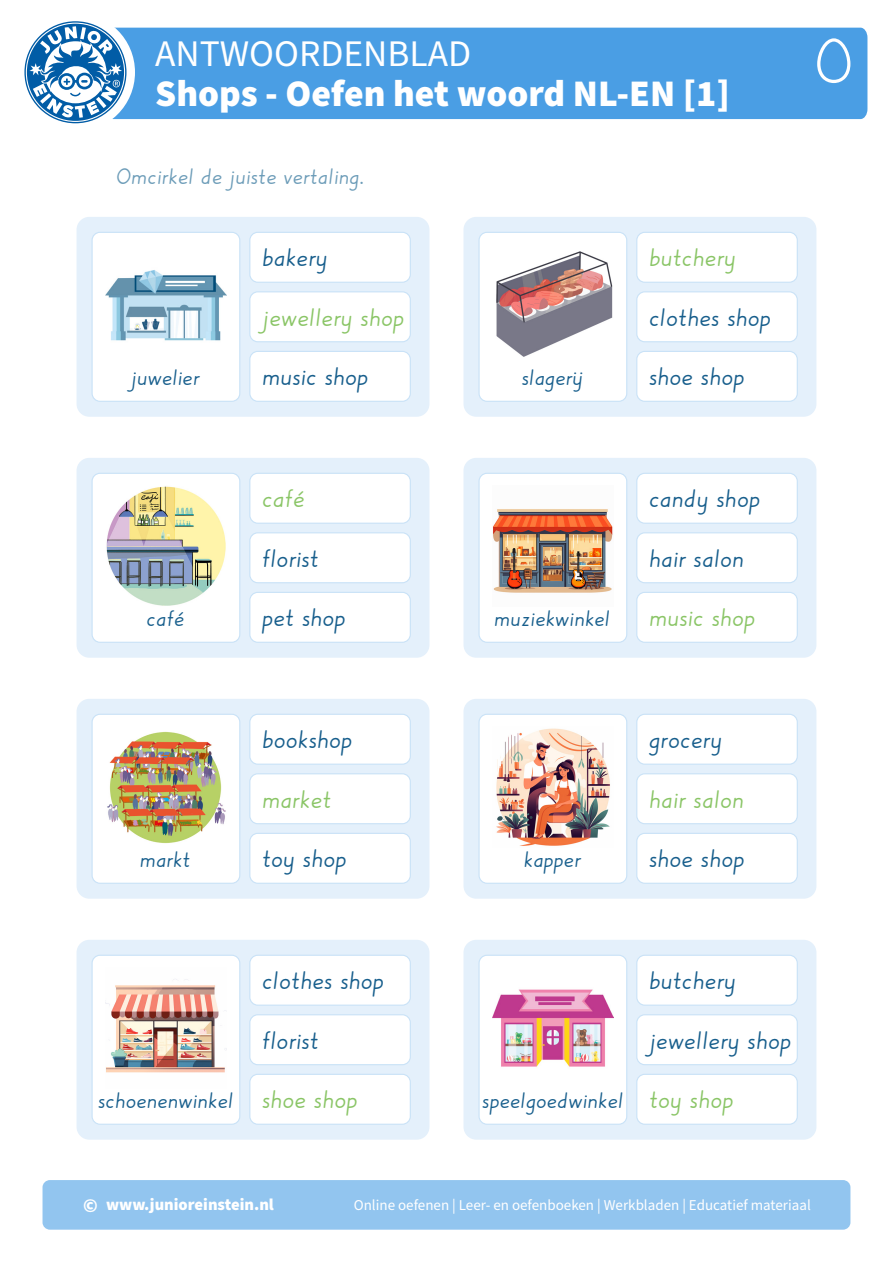
<style>
.page{position:relative;width:893px;height:1263px;background:#fff}
.page>*{position:absolute;margin:0;border:0;box-sizing:border-box;transform-origin:0 0}
.t1{font:900 37.5px "Source Sans Pro";color:#fff}
.t2{font:37.5px "Source Sans Pro";color:#fff}
.t3{font:25.5px "JE blokletters basis Regular";color:#175e8c}
.t4{font:25.5px "JE blokletters basis Regular";color:#8ac566}
.t5{font:22.5px "JE blokletters basis Regular";color:#175e8c}
.t6{font:22.5px "JE blokletters basis Regular";color:#6c9cb8}
.t7{font:900 16.5px "Source Sans Pro";color:#fff}
.t8{font:15px "Source Sans Pro";color:#fff}
.s1{font-size:19.5px}
</style>
<div class="page">
<div style="left:43px;top:1180px;width:807px;height:50px;background:#92c5ef;border-radius:7px"></div>
<div style="left:126px;top:28px;width:741px;height:91px;background:#4a9ee4"></div>
<div style="left:16px;top:13px;width:119px;height:119px;background:#fff;border-radius:50%"></div>
<svg style="left:24px;top:21px;width:102px;height:102px"></svg>
<svg style="left:817px;top:38px;width:33px;height:45px"></svg>
<div style="left:77px;top:217px;width:352px;height:200px;background:#e4f0fb;border-radius:13px"></div>
<div style="left:92px;top:232px;width:148px;height:169px;background:#fff;border-radius:8px"></div>
<div style="left:92px;top:232px;width:148px;height:170px;border:1px solid #c9e2f7;border-radius:8px"></div>
<div style="left:250px;top:232px;width:160px;height:50px;background:#fff;border-radius:8px"></div>
<div style="left:249px;top:232px;width:162px;height:51px;border:1px solid #c9e2f7;border-radius:8px"></div>
<div style="left:250px;top:292px;width:160px;height:50px;background:#fff;border-radius:8px"></div>
<div style="left:249px;top:291px;width:162px;height:51px;border:1px solid #c9e2f7;border-radius:8px"></div>
<div style="left:250px;top:351px;width:160px;height:50px;background:#fff;border-radius:8px"></div>
<div style="left:249px;top:351px;width:162px;height:51px;border:1px solid #c9e2f7;border-radius:8px"></div>
<div style="left:77px;top:458px;width:352px;height:200px;background:#e4f0fb;border-radius:13px"></div>
<div style="left:92px;top:473px;width:148px;height:169px;background:#fff;border-radius:8px"></div>
<div style="left:92px;top:473px;width:148px;height:170px;border:1px solid #c9e2f7;border-radius:8px"></div>
<div style="left:250px;top:473px;width:160px;height:50px;background:#fff;border-radius:8px"></div>
<div style="left:249px;top:473px;width:162px;height:51px;border:1px solid #c9e2f7;border-radius:8px"></div>
<div style="left:250px;top:533px;width:160px;height:50px;background:#fff;border-radius:8px"></div>
<div style="left:249px;top:532px;width:162px;height:51px;border:1px solid #c9e2f7;border-radius:8px"></div>
<div style="left:250px;top:592px;width:160px;height:50px;background:#fff;border-radius:8px"></div>
<div style="left:249px;top:592px;width:162px;height:51px;border:1px solid #c9e2f7;border-radius:8px"></div>
<div style="left:77px;top:940px;width:352px;height:200px;background:#e4f0fb;border-radius:13px"></div>
<div style="left:92px;top:955px;width:148px;height:169px;background:#fff;border-radius:8px"></div>
<div style="left:92px;top:955px;width:148px;height:170px;border:1px solid #c9e2f7;border-radius:8px"></div>
<div style="left:250px;top:955px;width:160px;height:50px;background:#fff;border-radius:8px"></div>
<div style="left:249px;top:955px;width:162px;height:51px;border:1px solid #c9e2f7;border-radius:8px"></div>
<div style="left:250px;top:1015px;width:160px;height:50px;background:#fff;border-radius:8px"></div>
<div style="left:249px;top:1014px;width:162px;height:51px;border:1px solid #c9e2f7;border-radius:8px"></div>
<div style="left:250px;top:1074px;width:160px;height:50px;background:#fff;border-radius:8px"></div>
<div style="left:249px;top:1074px;width:162px;height:51px;border:1px solid #c9e2f7;border-radius:8px"></div>
<div style="left:77px;top:699px;width:352px;height:200px;background:#e4f0fb;border-radius:13px"></div>
<div style="left:92px;top:714px;width:148px;height:169px;background:#fff;border-radius:8px"></div>
<div style="left:92px;top:714px;width:148px;height:170px;border:1px solid #c9e2f7;border-radius:8px"></div>
<div style="left:250px;top:714px;width:160px;height:50px;background:#fff;border-radius:8px"></div>
<div style="left:249px;top:714px;width:162px;height:51px;border:1px solid #c9e2f7;border-radius:8px"></div>
<div style="left:250px;top:774px;width:160px;height:50px;background:#fff;border-radius:8px"></div>
<div style="left:249px;top:773px;width:162px;height:51px;border:1px solid #c9e2f7;border-radius:8px"></div>
<div style="left:250px;top:833px;width:160px;height:50px;background:#fff;border-radius:8px"></div>
<div style="left:249px;top:833px;width:162px;height:51px;border:1px solid #c9e2f7;border-radius:8px"></div>
<div style="left:463px;top:217px;width:353px;height:200px;background:#e4f0fb;border-radius:13px"></div>
<div style="left:479px;top:232px;width:148px;height:169px;background:#fff;border-radius:8px"></div>
<div style="left:478px;top:232px;width:149px;height:170px;border:1px solid #c9e2f7;border-radius:8px"></div>
<div style="left:637px;top:232px;width:160px;height:50px;background:#fff;border-radius:8px"></div>
<div style="left:636px;top:232px;width:162px;height:51px;border:1px solid #c9e2f7;border-radius:8px"></div>
<div style="left:637px;top:292px;width:160px;height:50px;background:#fff;border-radius:8px"></div>
<div style="left:636px;top:291px;width:162px;height:51px;border:1px solid #c9e2f7;border-radius:8px"></div>
<div style="left:637px;top:351px;width:160px;height:50px;background:#fff;border-radius:8px"></div>
<div style="left:636px;top:351px;width:162px;height:51px;border:1px solid #c9e2f7;border-radius:8px"></div>
<div style="left:463px;top:458px;width:353px;height:200px;background:#e4f0fb;border-radius:13px"></div>
<div style="left:479px;top:473px;width:148px;height:169px;background:#fff;border-radius:8px"></div>
<div style="left:478px;top:473px;width:149px;height:170px;border:1px solid #c9e2f7;border-radius:8px"></div>
<div style="left:637px;top:473px;width:160px;height:50px;background:#fff;border-radius:8px"></div>
<div style="left:636px;top:473px;width:162px;height:51px;border:1px solid #c9e2f7;border-radius:8px"></div>
<div style="left:637px;top:533px;width:160px;height:50px;background:#fff;border-radius:8px"></div>
<div style="left:636px;top:532px;width:162px;height:51px;border:1px solid #c9e2f7;border-radius:8px"></div>
<div style="left:637px;top:592px;width:160px;height:50px;background:#fff;border-radius:8px"></div>
<div style="left:636px;top:592px;width:162px;height:51px;border:1px solid #c9e2f7;border-radius:8px"></div>
<div style="left:463px;top:940px;width:353px;height:200px;background:#e4f0fb;border-radius:13px"></div>
<div style="left:479px;top:955px;width:148px;height:169px;background:#fff;border-radius:8px"></div>
<div style="left:478px;top:955px;width:149px;height:170px;border:1px solid #c9e2f7;border-radius:8px"></div>
<div style="left:637px;top:955px;width:160px;height:50px;background:#fff;border-radius:8px"></div>
<div style="left:636px;top:955px;width:162px;height:51px;border:1px solid #c9e2f7;border-radius:8px"></div>
<div style="left:637px;top:1015px;width:160px;height:50px;background:#fff;border-radius:8px"></div>
<div style="left:636px;top:1014px;width:162px;height:51px;border:1px solid #c9e2f7;border-radius:8px"></div>
<div style="left:637px;top:1074px;width:160px;height:50px;background:#fff;border-radius:8px"></div>
<div style="left:636px;top:1074px;width:162px;height:51px;border:1px solid #c9e2f7;border-radius:8px"></div>
<div style="left:463px;top:699px;width:353px;height:200px;background:#e4f0fb;border-radius:13px"></div>
<div style="left:479px;top:714px;width:148px;height:169px;background:#fff;border-radius:8px"></div>
<div style="left:478px;top:714px;width:149px;height:170px;border:1px solid #c9e2f7;border-radius:8px"></div>
<div style="left:637px;top:714px;width:160px;height:50px;background:#fff;border-radius:8px"></div>
<div style="left:636px;top:714px;width:162px;height:51px;border:1px solid #c9e2f7;border-radius:8px"></div>
<div style="left:637px;top:774px;width:160px;height:50px;background:#fff;border-radius:8px"></div>
<div style="left:636px;top:773px;width:162px;height:51px;border:1px solid #c9e2f7;border-radius:8px"></div>
<div style="left:637px;top:833px;width:160px;height:50px;background:#fff;border-radius:8px"></div>
<div style="left:636px;top:833px;width:162px;height:51px;border:1px solid #c9e2f7;border-radius:8px"></div>
<img style="left:105px;top:270px;width:121px;height:71px">
<img style="left:496px;top:251px;width:117px;height:106px">
<img style="left:106px;top:486px;width:120px;height:120px">
<img style="left:493px;top:509px;width:120px;height:84px">
<img style="left:105px;top:979px;width:121px;height:94px">
<img style="left:492px;top:989px;width:121px;height:78px">
<img style="left:107px;top:731px;width:119px;height:113px">
<img style="left:496px;top:728px;width:114px;height:118px">
<h1 class="t2" style="left:155px;top:29px;width:318px">ANTWOORDENBLAD</h1>
<p class="t1" style="left:155px;top:67px;width:576px">Shops - Oefen het woord NL-EN [1]</p>
<p class="t6" style="left:117px;top:168px;width:249px">Omcirkel de juiste vertaling.</p>
<p class="t3" style="left:262px;top:248px;width:67px">bakery</p>
<p class="t4" style="left:262px;top:307px;width:144px">jewellery shop</p>
<p class="t3" style="left:262px;top:367px;width:108px">music shop</p>
<p class="t5" style="left:131px;top:369px;width:70px">juwelier</p>
<p class="t5" style="left:522px;top:369px;width:63px">slagerij</p>
<p class="t4" style="left:262px;top:489px;width:44px">café</p>
<p class="t3" style="left:262px;top:548px;width:59px">florist</p>
<p class="t3" style="left:262px;top:608px;width:85px">pet shop</p>
<p class="t5" style="left:147px;top:610px;width:39px">café</p>
<p class="t5" style="left:494px;top:610px;width:118px">muziekwinkel</p>
<p class="t4" style="left:649px;top:248px;width:89px">butchery</p>
<p class="t3" style="left:649px;top:307px;width:124px">clothes shop</p>
<p class="t3" style="left:649px;top:367px;width:97px">shoe shop</p>
<p class="t3" style="left:649px;top:489px;width:113px">candy shop</p>
<p class="t3" style="left:649px;top:548px;width:97px">hair salon</p>
<p class="t4" style="left:649px;top:608px;width:108px">music shop</p>
<p class="t3" style="left:262px;top:730px;width:92px">bookshop</p>
<p class="t4" style="left:262px;top:789px;width:71px">market</p>
<p class="t3" style="left:262px;top:849px;width:86px">toy shop</p>
<p class="t5" style="left:140px;top:851px;width:53px">markt</p>
<p class="t5" style="left:524px;top:851px;width:59px">kapper</p>
<p class="t3" style="left:649px;top:730px;width:75px">grocery</p>
<p class="t4" style="left:649px;top:789px;width:97px">hair salon</p>
<p class="t3" style="left:649px;top:849px;width:97px">shoe shop</p>
<p class="t3" style="left:262px;top:971px;width:124px">clothes shop</p>
<p class="t3" style="left:262px;top:1030px;width:59px">florist</p>
<p class="t4" style="left:262px;top:1090px;width:97px">shoe shop</p>
<p class="t5" style="left:98px;top:1092px;width:137px">schoenenwinkel</p>
<p class="t5" style="left:482px;top:1092px;width:143px">speelgoedwinkel</p>
<p class="t3" style="left:649px;top:971px;width:89px">butchery</p>
<p class="t3" style="left:649px;top:1030px;width:144px">jewellery shop</p>
<p class="t4" style="left:649px;top:1090px;width:86px">toy shop</p>
<p class="t7" style="left:83px;top:1193px;width:192px"><span class="s1">©</span> www.junioreinstein.nl</p>
<p class="t8" style="left:354px;top:1195px;width:458px">Online oefenen | Leer- en oefenboeken | Werkbladen | Educatief materiaal</p>
</div>
